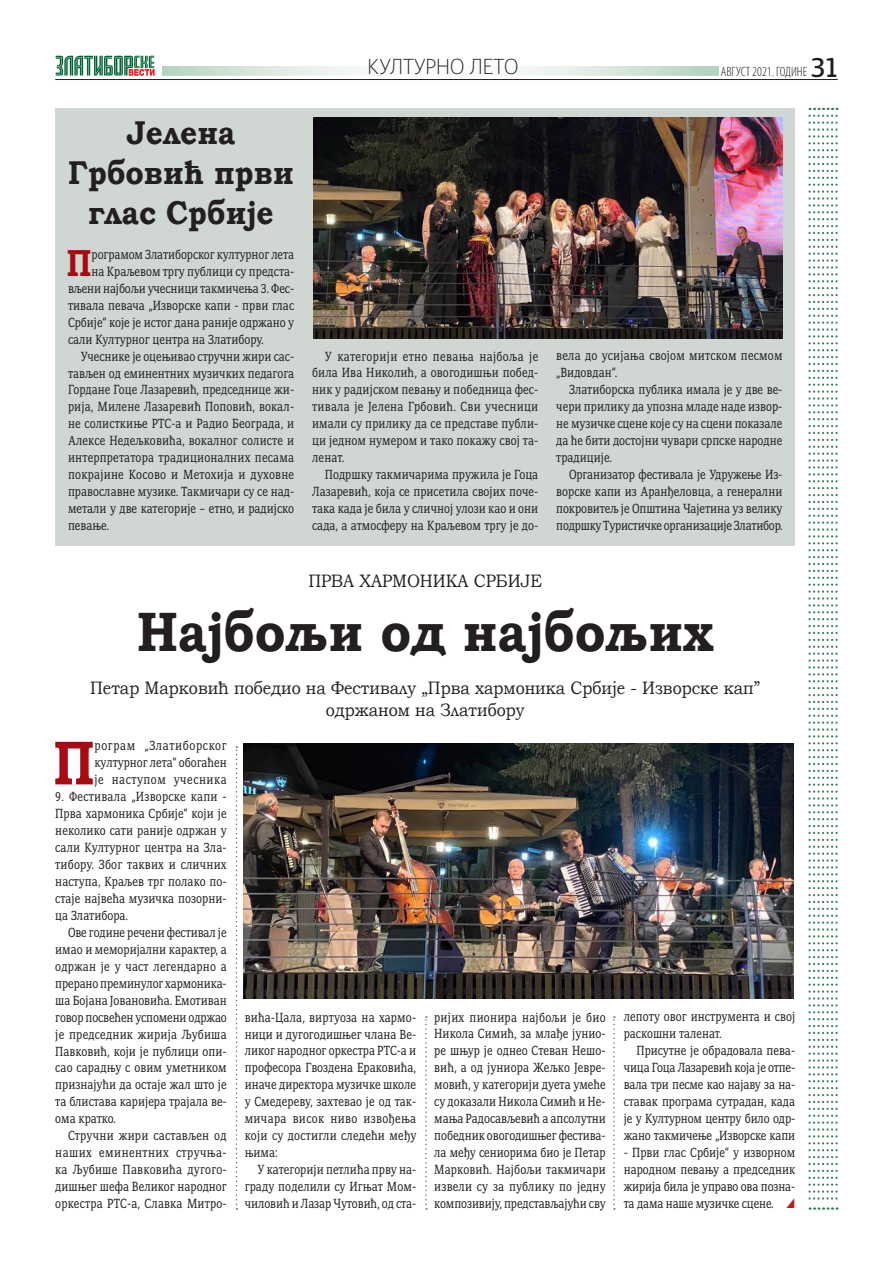
<style>
.page{position:relative;width:893px;height:1263px;background:#fff}
.page>*{position:absolute;margin:0;border:0;box-sizing:border-box;transform-origin:0 0}
.t1{font:700 62.55px "Bookman Old Style";color:#a70a12;scale:.8 1}
.t2{font:700 55.5px "Bookman Old Style";color:#231f20;scale:.9 1}
.t3{font:700 37.65px "Bookman Old Style";color:#a70a12;scale:.8 1}
.t4{font:700 33px/39.6px "Bookman Old Style";color:#231f20;text-align:center;scale:.9 1}
.t5{font:21px "Adamant Sans Pro Th";color:#231f20}
.t6{font:18px/21.6px "Bookman Old Style";color:#231f20;text-align:center;scale:.9 1}
.t7{font:300 condensed 13.5px "Myriad Pro";color:#231f20}
.t8{font:12.75px/17px "Adamant";color:#231f20;text-align:justify;scale:.8 1}
.t9{font:12.75px "Adamant";letter-spacing:.02em;color:#231f20;scale:.8 1}
.s1{font-family:"Adamant Sans Pro Md";font-weight:400;font-stretch:normal;font-size:27px}
</style>
<div class="page">
<svg style="left:163px;top:67px;width:555px;height:9px"></svg>
<svg style="left:55px;top:55px;width:100px;height:21px"></svg>
<hr style="left:55px;top:79px;width:783px;height:1px;background:#231f20">
<svg style="left:810px;top:108px;width:28px;height:2px"></svg>
<svg style="left:808px;top:116px;width:30px;height:1094px"></svg>
<div style="left:55px;top:108px;width:740px;height:437px;background:#d0d7d3"></div>
<img style="left:314px;top:117px;width:468px;height:221px">
<img style="left:243px;top:744px;width:551px;height:255px">
<svg style="left:236px;top:746px;width:1px;height:464px"></svg>
<svg style="left:425px;top:1016px;width:2px;height:194px"></svg>
<svg style="left:613px;top:1016px;width:2px;height:194px"></svg>
<h3 class="t4" style="left:68px;top:113px;width:252px">Јелена<br>Грбовић први глас Србије</h3>
<h3 class="t3" style="left:67px;top:236px;width:32px">П</h3>
<p class="t8" style="left:92px;top:246px;width:254px">рограмом Златиборског културног лета</p>
<p class="t8" style="left:92px;top:263px;width:255px">на Краљевом тргу публици су предста-</p>
<p class="t8" style="left:68px;top:280px;width:284px">вљени најбољи учесници такмичења 3. Фес-</p>
<p class="t8" style="left:68px;top:297px;width:284px">тивала певача „Изворске капи - први глас</p>
<p class="t8" style="left:68px;top:314px;width:284px">Србије“ које је истог дана раније одржано у</p>
<p class="t8" style="left:68px;top:331px;width:246px">сали Културног центра на Златибору.</p>
<p class="t8" style="left:81px;top:348px;width:268px">Учеснике је оцењивао стручни жири сас-</p>
<p class="t8" style="left:68px;top:364px;width:284px">тављен од еминентних музичких педагога</p>
<p class="t8" style="left:68px;top:381px;width:284px">Гордане Гоце Лазаревић, председнице жи-</p>
<p class="t8" style="left:68px;top:398px;width:284px">рија, Милене Лазаревић Поповић, вокал-</p>
<p class="t8" style="left:68px;top:415px;width:284px">не солисткиње РТС-а и Радио Београда, и</p>
<p class="t8" style="left:68px;top:432px;width:284px">Алексе Недељковића, вокалног солисте и</p>
<p class="t8" style="left:68px;top:449px;width:284px">интерпретатора традиционалних песама</p>
<p class="t9" style="left:68px;top:467px;width:284px">покрајине Косово и Метохија и духовне</p>
<p class="t8" style="left:68px;top:483px;width:284px">православне музике. Такмичари су се над-</p>
<p class="t8" style="left:68px;top:500px;width:284px">метали у две категорије – етно, и радијско</p>
<p class="t8" style="left:68px;top:517px;width:53px">певање.</p>
<h3 class="t5" style="left:368px;top:55px;width:152px">КУЛТУРНО ЛЕТО</h3>
<p class="t7" style="left:721px;top:63px;width:120px">АВГУСТ 2021. ГОДИНЕ <span class="s1">31</span></p>
<p class="t8" style="left:312px;top:347px;width:284px;text-indent:13px">У категорији етно певања најбоља је била Ива Николић, а овогодишњи побед&shy;ник у радијском певању и победница фес&shy;тивала је Јелена Грбовић. Сви учесници имали су прилику да се представе публи&shy;ци једном нумером и тако покажу свој та&shy;ленат.</p>
<p class="t8" style="left:312px;top:466px;width:284px;text-indent:13px">Подршку такмичарима пружила је Гоца Лазаревић, која се присетила својих поче&shy;така када је била у сличној улози као и они сада, а атмосферу на Краљевом тргу је до-</p>
<p class="t8" style="left:556px;top:347px;width:284px">вела до усијања својом митском песмом „Видовдан“.</p>
<p class="t8" style="left:556px;top:381px;width:284px;text-indent:13px">Златиборска публика имала је у две ве&shy;чери прилику да упозна младе наде извор&shy;не музичке сцене које су на сцени показале да ће бити достојни чувари српске народне традиције.</p>
<p class="t8" style="left:556px;top:466px;width:284px;text-indent:13px">Организатор фестивала је Удружење Из&shy;ворске капи из Аранђеловца, а генерални покровитељ је Општина Чајетина уз велику подршку Туристичке организације Златибор.</p>
<h3 class="t6" style="left:308px;top:570px;width:261px">ПРВА ХАРМОНИКА СРБИЈЕ</h3>
<h2 class="t2" style="left:137px;top:592px;width:642px">Најбољи од најбољих</h2>
<h3 class="t6" style="left:90px;top:677px;width:746px">Петар Марковић победио на Фестивалу „Прва хармоника Србије - Изворске кап” одржаном на Златибору</h3>
<h1 class="t1" style="left:54px;top:718px;width:53px">П</h1>
<p class="t8" style="left:95px;top:737px;width:167px">рограм „Златиборског културног лета“ обогаћен је наступом учесника</p>
<p class="t8" style="left:55px;top:788px;width:216px">9. Фестивала „Изворске капи - Прва хармоника Србије“ који је неколико сати раније одржан у сали Културног центра на Зла&shy;тибору. Због таквих и сличних наступа, Краљев трг полако по&shy;стаје највећа музичка позорни&shy;ца Златибора.</p>
<p class="t8" style="left:55px;top:924px;width:216px;text-indent:13px">Ове године речени фестивал је имао и меморијални карактер, а одржан је у част легендарно а прерано преминулог хармоника&shy;ша Бојана Јовановића. Емотиван говор посвећен успомени одржао је председник жирија Љубиша Павковић, који је публици опи&shy;сао сарадњу с овим уметником признајући да остаје жал што је та блистава каријера трајала ве&shy;ома кратко.</p>
<p class="t8" style="left:55px;top:1127px;width:216px;text-indent:13px">Стручни жири састављен од наших еминентних стручња&shy;ка Љубише Павковића дугого&shy;дишњег шефа Великог народног оркестра РТС-а, Славка Митро-</p>
<p class="t8" style="left:434px;top:1008px;width:216px">ријих пионира најбољи је био Никола Симић, за млађе јунио&shy;ре шњур је однео Стеван Нешо&shy;вић, а од јуниора Жељко Јевре&shy;мовић, у категорији дуета умеће су доказали Никола Симић и Не&shy;мања Радосављевић а апсолутни победник овогодишњег фестива&shy;ла међу сениорима био је Петар Марковић. Најбољи такмичари извели су за публику по једну композивију, представљајући сву</p>
<p class="t8" style="left:624px;top:1008px;width:216px">лепоту овог инструмента и свој раскошни таленат.</p>
<p class="t8" style="left:245px;top:1008px;width:216px">вића-Цала, виртуоза на хармо&shy;ници и дугогодишњег члана Ве&shy;ликог народног оркестра РТС-а и професора Гвоздена Ераковића, иначе директора музичке школе у Смедереву, захтевао је од так&shy;мичара висок ниво извођења који су достигли следећи међу њима:</p>
<p class="t8" style="left:245px;top:1161px;width:216px;text-indent:13px">У категорији петлића прву на&shy;граду поделили су Игњат Мом&shy;чиловић и Лазар Чутовић, од ста-</p>
<p class="t8" style="left:624px;top:1042px;width:216px;text-indent:13px">Присутне је обрадовала пева&shy;чица Гоца Лазаревић која је отпе&shy;вала три песме као најаву за на&shy;ставак програма сутрадан, када је у Културном центру било одр&shy;жано такмичење „Изворске капи</p>
<p class="t8" style="left:624px;top:1144px;width:216px">- Први глас Србије“ у изворном народном певању а председник жирија била је управо ова позна&shy;та дама наше музичке сцене.</p>
</div>
